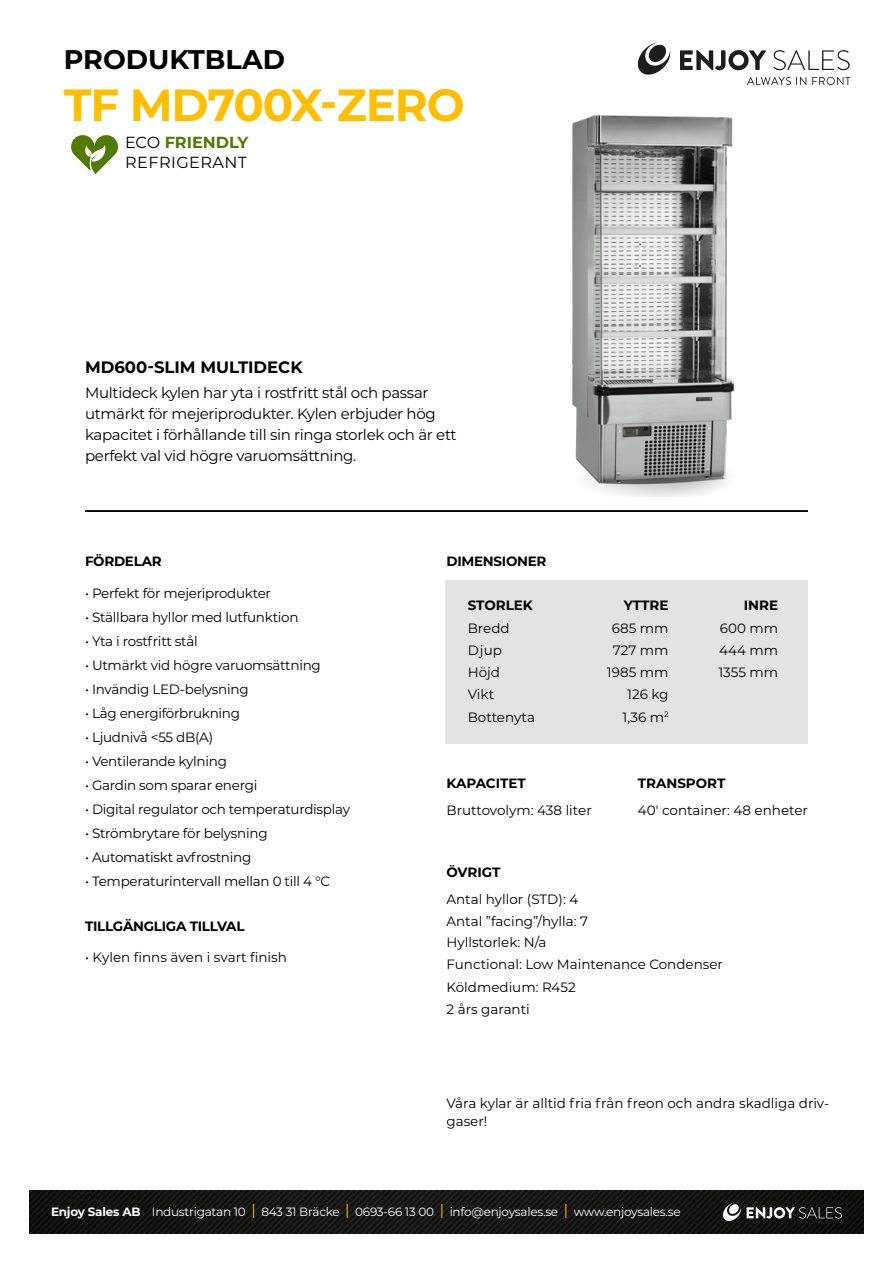
<style>
.page{position:relative;width:893px;height:1263px;background:#fff}
.page>*{position:absolute;margin:0;border:0;box-sizing:border-box;transform-origin:0 0}
.t1{font:700 45px "Montserrat";letter-spacing:-.025em;color:#ffbf00}
.t2{font:700 27px "Montserrat";color:#000}
.t3{font:700 16.5px "Montserrat";color:#000}
.t4{font:16.05px/19.2px "Montserrat";letter-spacing:.03em;color:#000}
.t5{font:15px/21px "Montserrat";letter-spacing:-.02em;color:#000}
.t6{font:13.5px "Montserrat";letter-spacing:-.02em;color:#000}
.t7{font:13.5px/22.2px "Montserrat";color:#000}
.t8{font:700 13.5px "Montserrat";letter-spacing:-.02em;color:#000}
.t9{font:700 13.5px "Montserrat";color:#000}
.t10{font:12px "Montserrat";letter-spacing:-.02em;color:#fff}
.s1{font-weight:700;color:#507b00}
.s2{font-weight:700}
.s3{font-size:15px;color:#ffbf00}
</style>
<div class="page">
<img style="left:572px;top:70px;width:279px;height:426px">
<svg style="left:747px;top:77px;width:59px;height:8px"></svg>
<svg style="left:812px;top:77px;width:38px;height:8px"></svg>
<svg style="left:680px;top:50px;width:86px;height:20px"></svg>
<svg style="left:773px;top:50px;width:77px;height:20px"></svg>
<svg style="left:636px;top:43px;width:35px;height:34px"></svg>
<hr style="left:85px;top:510px;width:723px;height:2px;background:#000">
<div style="left:445px;top:580px;width:362px;height:164px;background:#e3e3e3"></div>
<img style="left:30px;top:1191px;width:833px;height:42px">
<svg style="left:722px;top:1203px;width:120px;height:19px;background:#484845"></svg>
<svg style="left:71px;top:135px;width:47px;height:39px"></svg>
<h2 class="t2" style="left:64px;top:40px;width:223px">PRODUKTBLAD</h2>
<h1 class="t1" style="left:64px;top:73px;width:402px">TF MD700X-ZERO</h1>
<p class="t4" style="left:125px;top:132px;width:125px">ECO <span class="s1">FRIENDLY<br></span>REFRIGERANT</p>
<p class="t3" style="left:85px;top:355px;width:219px">MD600-SLIM MULTIDECK</p>
<p class="t5" style="left:85px;top:382px;width:373px">Multideck kylen har yta i rostfritt stål och passar utmärkt för mejeriprodukter. Kylen erbjuder hög kapacitet i förhållande till sin ringa storlek och är ett perfekt val vid högre varuomsättning.</p>
<p class="t8" style="left:85px;top:551px;width:78px">FÖRDELAR</p>
<p class="t6" style="left:85px;top:584px;width:187px">• Perfekt för mejeriprodukter</p>
<p class="t6" style="left:85px;top:608px;width:215px">• Ställbara hyllor med lutfunktion</p>
<p class="t6" style="left:85px;top:632px;width:114px">• Yta i rostfritt stål</p>
<p class="t6" style="left:85px;top:656px;width:237px">• Utmärkt vid högre varuomsättning</p>
<p class="t6" style="left:85px;top:680px;width:165px">• Invändig LED-belysning</p>
<p class="t6" style="left:85px;top:704px;width:157px">• Låg energiförbrukning</p>
<p class="t6" style="left:85px;top:728px;width:130px">• Ljudnivå &lt;55 dB(A)</p>
<p class="t6" style="left:85px;top:752px;width:143px">• Ventilerande kylning</p>
<p class="t6" style="left:85px;top:776px;width:174px">• Gardin som sparar energi</p>
<p class="t6" style="left:85px;top:800px;width:267px">• Digital regulator och temperaturdisplay</p>
<p class="t6" style="left:85px;top:824px;width:184px">• Strömbrytare för belysning</p>
<p class="t6" style="left:85px;top:848px;width:168px">• Automatiskt avfrostning</p>
<p class="t6" style="left:85px;top:872px;width:247px">• Temperaturintervall mellan 0 till 4 °C</p>
<p class="t8" style="left:85px;top:916px;width:161px">TILLGÄNGLIGA TILLVAL</p>
<p class="t7" style="left:85px;top:945px;width:203px">• Kylen finns även i svart finish</p>
<p class="t8" style="left:446px;top:551px;width:102px">DIMENSIONER</p>
<p class="t9" style="left:468px;top:596px;width:67px">STORLEK</p>
<p class="t8" style="left:624px;top:596px;width:46px">YTTRE</p>
<p class="t8" style="left:744px;top:596px;width:36px">INRE</p>
<p class="t6" style="left:468px;top:619px;width:43px">Bredd</p>
<p class="t6" style="left:612px;top:619px;width:58px">685 mm</p>
<p class="t6" style="left:720px;top:619px;width:60px">600 mm</p>
<p class="t6" style="left:468px;top:641px;width:36px">Djup</p>
<p class="t6" style="left:613px;top:641px;width:57px">727 mm</p>
<p class="t6" style="left:719px;top:641px;width:60px">444 mm</p>
<p class="t6" style="left:468px;top:663px;width:34px">Höjd</p>
<p class="t6" style="left:607px;top:663px;width:63px">1985 mm</p>
<p class="t6" style="left:718px;top:663px;width:61px">1355 mm</p>
<p class="t6" style="left:468px;top:685px;width:28px">Vikt</p>
<p class="t6" style="left:627px;top:685px;width:43px">126 kg</p>
<p class="t7" style="left:468px;top:705px;width:69px">Bottenyta</p>
<p class="t6" style="left:623px;top:708px;width:47px">1,36 m<sup>2</sup></p>
<p class="t9" style="left:446px;top:774px;width:81px">KAPACITET</p>
<p class="t9" style="left:638px;top:774px;width:89px">TRANSPORT</p>
<p class="t7" style="left:446px;top:798px;width:147px">Bruttovolym: 438 liter</p>
<p class="t7" style="left:638px;top:798px;width:172px">40′ container: 48 enheter</p>
<p class="t8" style="left:446px;top:863px;width:56px">ÖVRIGT</p>
<p class="t7" style="left:446px;top:887px;width:143px">Antal hyllor (STD): 4<br>Antal ”facing”/hylla: 7</p>
<p class="t7" style="left:446px;top:931px;width:278px">Hyllstorlek: N/a<br>Functional: Low Maintenance Condenser<br>Köldmedium: R452<br>2 års garanti</p>
<p class="t7" style="left:446px;top:1094px;width:384px;line-height:18px">Våra kylar är alltid fria från freon och andra skadliga driv&shy;gaser!</p>
<p class="t10" style="left:51px;top:1203px;width:631px"><span class="s2">Enjoy Sales AB</span> Industrigatan 10 <span class="s3">|</span> 843 31 Bräcke <span class="s3">|</span> 0693-66 13 00 <span class="s3">|</span> info@enjoysales.se <span class="s3">|</span> www.enjoysales.se</p>
</div>
